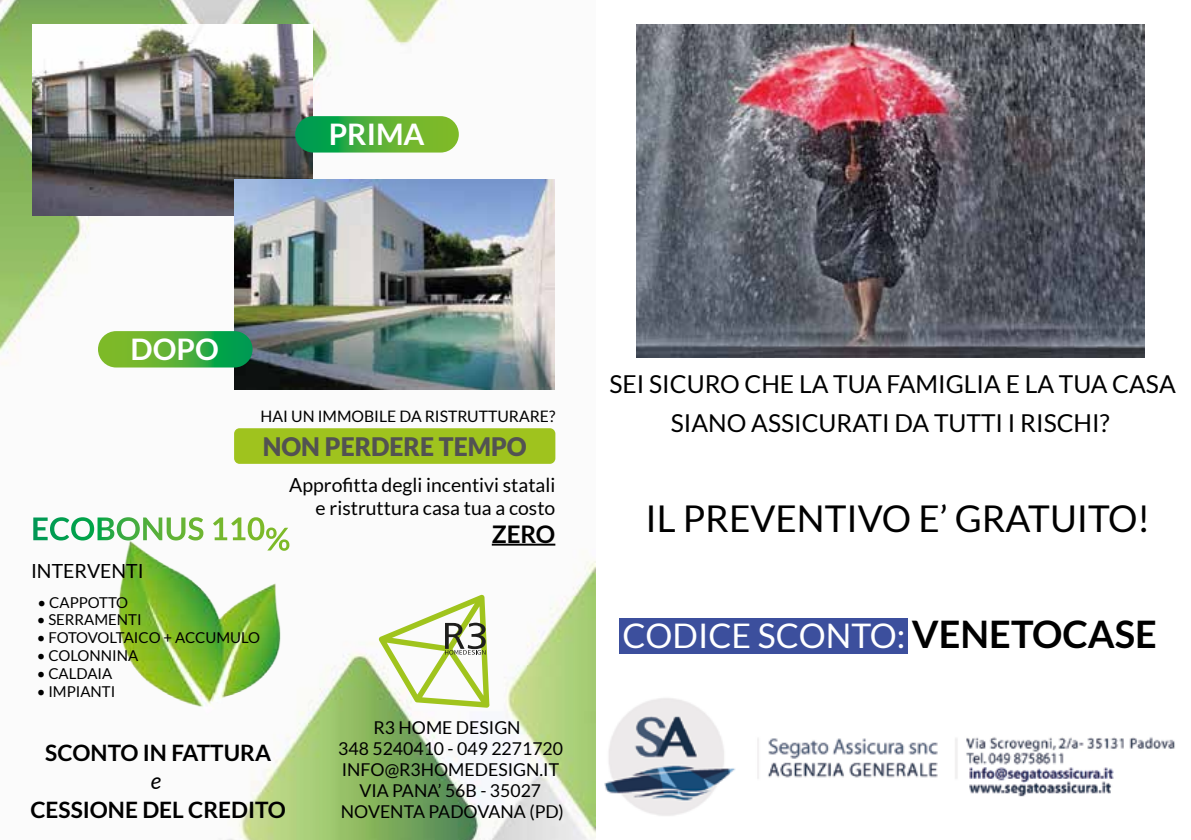
<style>
.page{position:relative;width:1191px;height:840px;background:#fff}
.page>*{position:absolute;margin:0;border:0;box-sizing:border-box;transform-origin:0 0}
.t1{font:36.8px "Lato";color:#000}
.t2{font:33.8px "Lato";color:#fff}
.t3{font:700 29.6px "Lato";color:#fff}
.t4{font:900 25.4px "Lato";color:#525252}
.t5{font:24.6px/39.2px "Lato";color:#000;text-align:center}
.t6{font:700 24.2px "Lato";color:#000}
.t7{font:700 22.6px "Lato";color:#000}
.t8{font:italic 22.6px "Lato";color:#000}
.t9{font:19.4px/23.2px "Lato";color:#000;text-align:right}
.t10{font:17.6px/21px "Lato";color:#000;text-align:center}
.t11{font:15.8px "Lato";color:#000}
.t12{font:15px "Lato";color:#000}
.s1{font-weight:700;font-size:38px;color:#000}
</style>
<div class="page">
<img style="left:0;top:0;width:596px;height:839px">
<div style="left:619px;top:617px;width:288px;height:36px;background:#3c4f9d"></div>
<img style="left:112px;top:534px;width:176px;height:186px">
<svg style="left:33px;top:517px;width:170px;height:23px"></svg>
<svg style="left:213px;top:517px;width:76px;height:33px"></svg>
<svg style="left:379px;top:594px;width:110px;height:113px"></svg>
<img style="left:32px;top:24px;width:280px;height:191px">
<img style="left:234px;top:179px;width:320px;height:210px">
<svg style="left:295px;top:116px;width:164px;height:36px;background:#48ae3b"></svg>
<svg style="left:98px;top:331px;width:154px;height:36px;background:#4aae3a"></svg>
<div style="left:234px;top:428px;width:321px;height:35px;background:#9fc31e;border-radius:5px"></div>
<hr style="left:492px;top:543px;width:63px;height:2px;background:#000">
<img style="left:636px;top:24px;width:508px;height:333px">
<img style="left:604px;top:698px;width:571px;height:118px">
<h3 class="t3" style="left:329px;top:117px;width:97px">PRIMA</h3>
<h3 class="t3" style="left:131px;top:332px;width:90px">DOPO</h3>
<p class="t11" style="left:261px;top:407px;width:296px">HAI UN IMMOBILE DA RISTRUTTURARE?</p>
<h3 class="t4" style="left:263px;top:431px;width:265px">NON PERDERE TEMPO</h3>
<p class="t9" style="left:289px;top:473px;width:268px">Approfitta degli incentivi statali e ristruttura casa tua a costo</p>
<h3 class="t6" style="left:492px;top:520px;width:65px">ZERO</h3>
<p class="t9" style="left:31px;top:558px;width:114px">INTERVENTI</p>
<p class="t12" style="left:38px;top:593px;width:92px">• CAPPOTTO</p>
<p class="t12" style="left:37px;top:611px;width:106px">• SERRAMENTI</p>
<p class="t12" style="left:37px;top:629px;width:225px">• FOTOVOLTAICO + ACCUMULO</p>
<p class="t12" style="left:37px;top:647px;width:103px">• COLONNINA</p>
<p class="t12" style="left:37px;top:665px;width:77px">• CALDAIA</p>
<p class="t12" style="left:37px;top:683px;width:80px">• IMPIANTI</p>
<p class="t7" style="left:45px;top:739px;width:227px">SCONTO IN FATTURA</p>
<p class="t7" style="left:30px;top:796px;width:257px">CESSIONE DEL CREDITO</p>
<p class="t8" style="left:151px;top:768px;width:12px">e</p>
<p class="t10" style="left:338px;top:716px;width:227px">R3 HOME DESIGN<br>348 5240410 - 049 2271720<br>INFO@R3HOMEDESIGN.IT<br>VIA PANA’ 56B - 35027<br>NOVENTA PADOVANA (PD)</p>
<h3 class="t5" style="left:609px;top:364px;width:568px">SEI SICURO CHE LA TUA FAMIGLIA E LA TUA CASA<br>SIANO ASSICURATI DA TUTTI I RISCHI?</h3>
<h1 class="t1" style="left:645px;top:498px;width:506px">IL PREVENTIVO E’ GRATUITO!</h1>
<h2 class="t2" style="left:622px;top:616px;width:536px">CODICE SCONTO: <span class="s1">VENETOCASE</span></h2>
</div>
